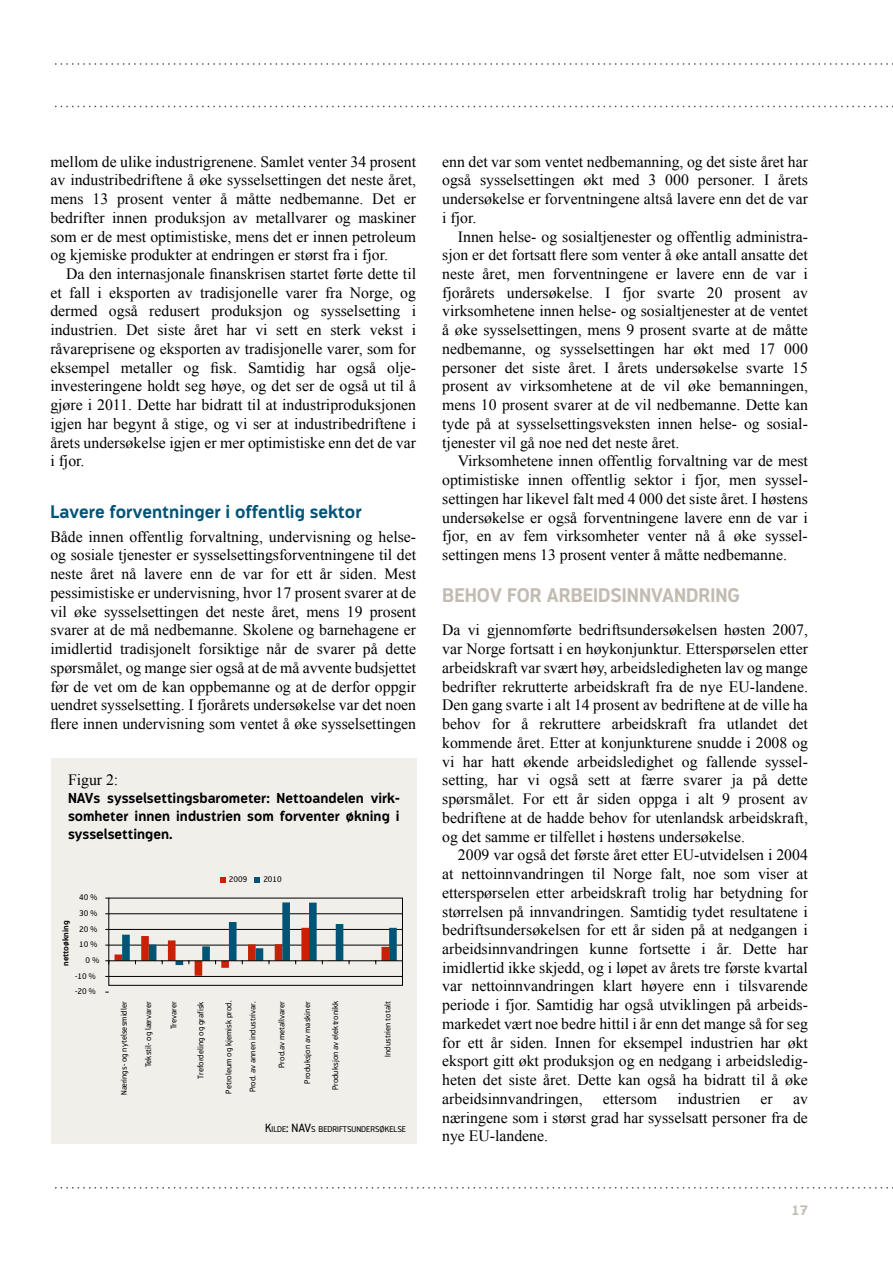
<style>
.page{position:relative;width:893px;height:1263px;background:#fff}
.page>*{position:absolute;margin:0;border:0;box-sizing:border-box;transform-origin:0 0}
.t1{font:700 19.5px "Modus";color:#c2bbb1}
.t2{font:700 18px "Modus";color:#005377}
.t3{font:15.75px/18.8px "Times New Roman";color:#000;text-align:justify}
.t4{font:700 14.25px/18px "Modus";color:#000;text-align:justify}
.t5{font:700 13.5px "Modus";color:#c2bbb1}
.t6{font:8.4px "Modus";color:#000}
.t7{font:8.1px "Modus";color:#000}
.t8{font:700 8.1px "Modus";color:#000}
.s1{font-size:12px}
</style>
<div class="page">
<svg style="left:55px;top:63px;width:838px;height:2px"></svg>
<svg style="left:55px;top:1187px;width:838px;height:1px"></svg>
<svg style="left:55px;top:106px;width:838px;height:1px"></svg>
<div style="left:51px;top:758px;width:366px;height:386px;background:#f0efea"></div>
<svg style="left:105px;top:898px;width:296px;height:79px"></svg>
<svg style="left:220px;top:877px;width:5px;height:6px"></svg>
<svg style="left:254px;top:877px;width:6px;height:6px"></svg>
<p class="t3" style="left:50px;top:152px;width:367px">mellom de ulike industrigrenene. Samlet venter 34 prosent av industribedriftene å øke sysselsettingen det neste året, mens 13 prosent venter å måtte nedbemanne. Det er bedrifter innen produksjon av metallvarer og maskiner som er de mest optimistiske, mens det er innen petroleum og kjemiske produkter at endringen er størst fra i fjor.</p>
<p class="t3" style="left:50px;top:264px;width:367px;text-indent:16px">Da den internasjonale finanskrisen startet førte dette til et fall i eksporten av tradisjonelle varer fra Norge, og dermed også redusert produksjon og sysselsetting i industrien. Det siste året har vi sett en sterk vekst i råvareprisene og eksporten av tradisjonelle varer, som for eksempel metaller og fisk. Samtidig har også olje‑ investeringene holdt seg høye, og det ser de også ut til å gjøre i 2011. Dette har bidratt til at industriproduksjonen igjen har begynt å stige, og vi ser at industribedriftene i årets undersøkelse igjen er mer optimistiske enn det de var i fjor.</p>
<p class="t2" style="left:50px;top:502px;width:313px">Lavere forventninger i offentlig sektor</p>
<p class="t3" style="left:50px;top:527px;width:367px">Både innen offentlig forvaltning, undervisning og helse&shy;og sosiale tjenester er sysselsettingsforventningene til det neste året nå lavere enn de var for ett år siden. Mest pessimistiske er undervisning, hvor 17 prosent svarer at de vil øke sysselsettingen det neste året, mens 19 prosent svarer at de må nedbemanne. Skolene og barnehagene er imidlertid tradisjonelt forsiktige når de svarer på dette spørsmålet, og mange sier også at de må avvente budsjettet før de vet om de kan oppbemanne og at de derfor oppgir uendret sysselsetting. I fjorårets undersøkelse var det noen flere innen undervisning som ventet å øke sysselsettingen</p>
<p class="t3" style="left:68px;top:770px;width:52px">Figur 2:</p>
<p class="t4" style="left:68px;top:789px;width:333px">NAVs sysselsettingsbarometer: Nettoandelen virk&shy;somheter innen industrien som forventer økning i sysselsettingen.</p>
<p class="t7" style="left:79px;top:893px;width:20px">40 %</p>
<p class="t8" style="left:61px;top:966px;width:47px;rotate:-90deg">nettoøkning</p>
<p class="t7" style="left:79px;top:909px;width:20px">30 %</p>
<p class="t7" style="left:79px;top:924px;width:20px">20 %</p>
<p class="t7" style="left:79px;top:940px;width:20px">10 %</p>
<p class="t7" style="left:86px;top:956px;width:15px">0 %</p>
<p class="t7" style="left:75px;top:971px;width:22px">-10 %</p>
<p class="t7" style="left:75px;top:987px;width:22px">-20 %</p>
<p class="t7" style="left:229px;top:875px;width:20px">2009</p>
<p class="t7" style="left:263px;top:875px;width:20px">2010</p>
<p class="t7" style="left:119px;top:1095px;width:95px;rotate:-90deg">Nærings- og nytelsesmidler</p>
<p class="t7" style="left:144px;top:1067px;width:67px;rotate:-90deg">Tekstil- og lærvarer</p>
<p class="t7" style="left:169px;top:1029px;width:30px;rotate:-90deg">Trevarer</p>
<p class="t7" style="left:196px;top:1078px;width:78px;rotate:-90deg">Trefordeling og grafisk</p>
<p class="t7" style="left:224px;top:1093px;width:95px;rotate:-90deg">Petroleum og kjemisk prod.</p>
<p class="t7" style="left:248px;top:1092px;width:93px;rotate:-90deg">Prod. av annen industrivar.</p>
<p class="t7" style="left:277px;top:1068px;width:68px;rotate:-90deg">Prod.av metallvarer</p>
<p class="t7" style="left:303px;top:1083px;width:83px;rotate:-90deg">Produksjon av maskiner</p>
<p class="t7" style="left:331px;top:1090px;width:91px;rotate:-90deg">Produksjon av elektronikk</p>
<p class="t7" style="left:383px;top:1056px;width:57px;rotate:-90deg">Industrien totalt</p>
<p class="t6" style="left:265px;top:1124px;width:143px"><span class="s1">K</span>ILDE<span class="s1">: NAV</span>S BEDRIFTSUNDERSØKELSE</p>
<p class="t3" style="left:442px;top:152px;width:367px">enn det var som ventet nedbemanning, og det siste året har også sysselsettingen økt med 3 000 personer. I årets undersøkelse er forventningene altså lavere enn det de var i fjor.</p>
<p class="t3" style="left:442px;top:227px;width:367px;text-align:left;text-indent:16px">Innen helse- og sosialtjenester og offentlig administra‑ sjon er det fortsatt flere som venter å øke antall ansatte det neste året, men forventningene er lavere enn de var i fjorårets undersøkelse. I fjor svarte 20 prosent av virksomhetene innen helse- og sosialtjenester at de ventet å øke sysselsettingen, mens 9 prosent svarte at de måtte nedbemanne, og sysselsettingen har økt med 17 000 personer det siste året. I årets undersøkelse svarte 15 prosent av virksomhetene at de vil øke bemanningen, mens 10 prosent svarer at de vil nedbemanne. Dette kan tyde på at sysselsettingsveksten innen helse- og sosial‑ tjenester vil gå noe ned det neste året.<br>Virksomhetene innen offentlig forvaltning var de mest optimistiske innen offentlig sektor i fjor, men syssel‑ settingen har likevel falt med 4 000 det siste året. I høstens undersøkelse er også forventningene lavere enn de var i fjor, en av fem virksomheter venter nå å øke syssel‑ settingen mens 13 prosent venter å måtte nedbemanne.</p>
<p class="t1" style="left:442px;top:584px;width:299px">Behov for arbeidsinnvandring</p>
<p class="t3" style="left:442px;top:620px;width:367px">Da vi gjennomførte bedriftsundersøkelsen høsten 2007, var Norge fortsatt i en høykonjunktur. Etterspørselen etter arbeidskraft var svært høy, arbeidsledigheten lav og mange bedrifter rekrutterte arbeidskraft fra de nye EU-landene.<br>Den gang svarte i alt 14 prosent av bedriftene at de ville ha behov for å rekruttere arbeidskraft fra utlandet det kommende året. Etter at konjunkturene snudde i 2008 og vi har hatt økende arbeidsledighet og fallende syssel‑ setting, har vi også sett at færre svarer ja på dette spørsmålet. For ett år siden oppga i alt 9 prosent av bedriftene at de hadde behov for utenlandsk arbeidskraft, og det samme er tilfellet i høstens undersøkelse.</p>
<p class="t3" style="left:442px;top:845px;width:367px;text-indent:16px">2009 var også det første året etter EU-utvidelsen i 2004 at nettoinnvandringen til Norge falt, noe som viser at etterspørselen etter arbeidskraft trolig har betydning for størrelsen på innvandringen. Samtidig tydet resultatene i bedriftsundersøkelsen for ett år siden på at nedgangen i arbeidsinnvandringen kunne fortsette i år. Dette har imidlertid ikke skjedd, og i løpet av årets tre første kvartal var nettoinnvandringen klart høyere enn i tilsvarende periode i fjor. Samtidig har også utviklingen på arbeids‑ markedet vært noe bedre hittil i år enn det mange så for seg for ett år siden. Innen for eksempel industrien har økt eksport gitt økt produksjon og en nedgang i arbeidsledig‑ heten det siste året. Dette kan også ha bidratt til å øke arbeidsinnvandringen,</p>
<p class="t3" style="left:603px;top:1089px;width:56px">ettersom</p>
<p class="t3" style="left:677px;top:1089px;width:64px">industrien</p>
<p class="t3" style="left:761px;top:1089px;width:14px">er</p>
<p class="t3" style="left:442px;top:1089px;width:367px;text-indent:351px">av næringene som i størst grad har sysselsatt personer fra de nye EU-landene.</p>
<p class="t5" style="left:791px;top:1203px;width:18px">17</p>
</div>
